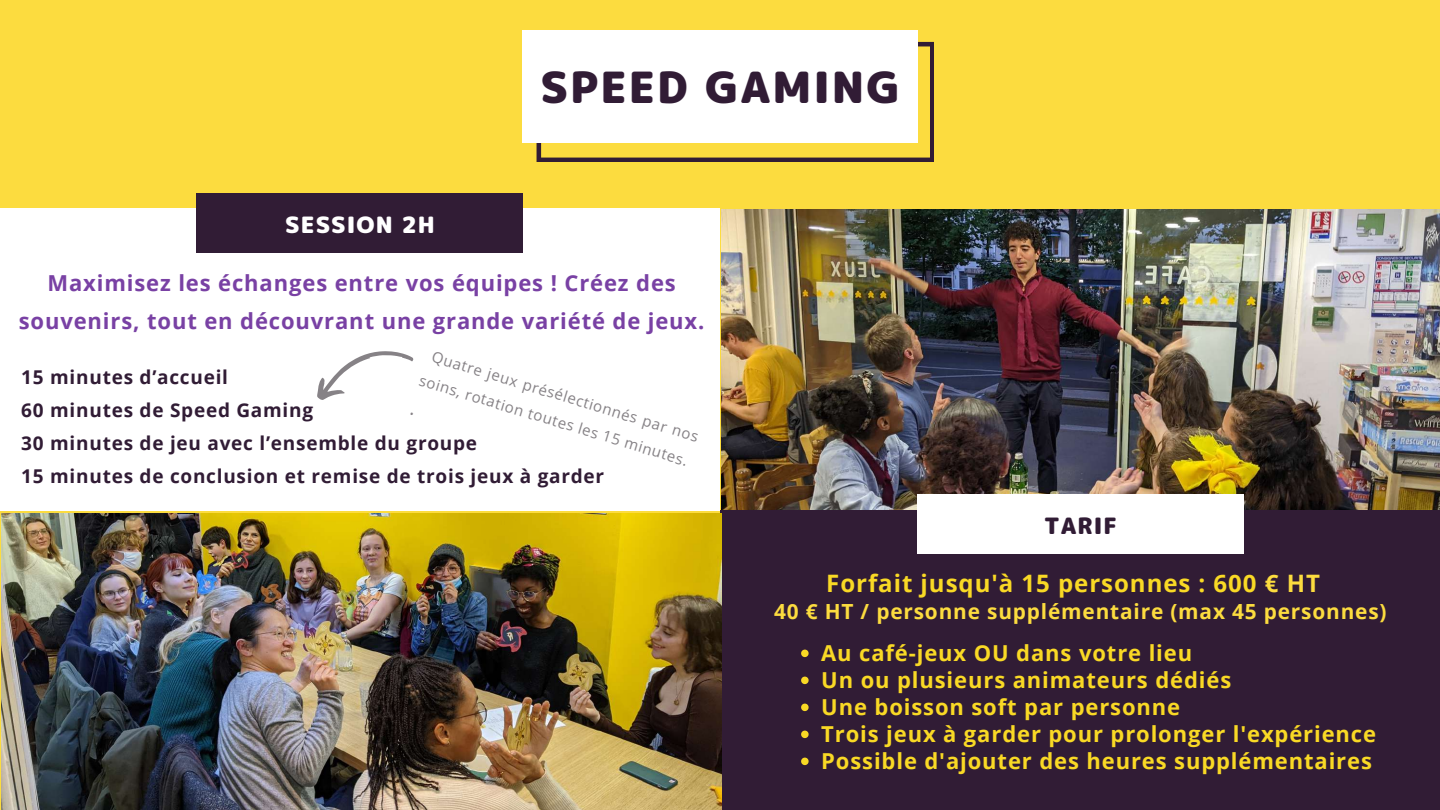
<style>
.page{position:relative;width:1440px;height:810px;background:#fcdc3f}
.page>*{position:absolute;margin:0;border:0;box-sizing:border-box;transform-origin:0 0}
.t1{font:43px "rounded mplus 1 p black";letter-spacing:.045em;color:#311c35}
.t2{font:700 24px "Open Sans";letter-spacing:.04em;color:#f9d925}
.t3{font:22.5px "rounded mplus 1 p black";letter-spacing:.045em;color:#fff}
.t4{font:22.5px "rounded mplus 1 p black";letter-spacing:.045em;color:#311c35}
.t5{font:700 22px/27px "Open Sans";letter-spacing:.04em;color:#f9d925}
.t6{font:700 22px/38.2px "Open Sans";letter-spacing:.04em;color:#7941a4;text-align:center}
.t7{font:700 20.8px "Open Sans";letter-spacing:.04em;color:#fcdc3f}
.t8{font:700 19px/33px "Open Sans";letter-spacing:.04em;color:#311c35}
.t9{font:15px/26.3px "Open Sans";color:#868286;text-align:center}
.s1{color:#fcdc3f}
</style>
<div class="page">
<svg style="left:537px;top:42px;width:397px;height:120px"></svg>
<img style="left:722px;top:209px;width:718px;height:301px">
<div style="left:721px;top:510px;width:719px;height:300px;background:#311c35"></div>
<div style="left:522px;top:31px;width:396px;height:112px;background:#fff"></div>
<div style="left:0;top:208px;width:720px;height:303px;background:#fff"></div>
<div style="left:197px;top:193px;width:326px;height:60px;background:#311c35"></div>
<img style="left:2px;top:513px;width:720px;height:296px">
<div style="left:917px;top:495px;width:327px;height:59px;background:#fff"></div>
<svg style="left:801px;top:650px;width:8px;height:7px"></svg>
<svg style="left:801px;top:677px;width:8px;height:7px"></svg>
<svg style="left:801px;top:704px;width:8px;height:7px"></svg>
<svg style="left:801px;top:731px;width:8px;height:7px"></svg>
<svg style="left:801px;top:758px;width:8px;height:7px"></svg>
<svg style="left:317px;top:351px;width:97px;height:49px"></svg>
<p class="t3" style="left:285px;top:209px;width:151px">SESSION 2H</p>
<h1 class="t1" style="left:540px;top:56px;width:361px">SPEED GAMING</h1>
<p class="t6" style="left:19px;top:263px;width:687px">Maximisez les échanges entre vos équipes ! Créez des souvenirs, tout en découvrant une grande variété de jeux.</p>
<p class="t8" style="left:21px;top:360px;width:584px">15 minutes d’accueil<br>60 minutes de Speed Gaming<br>30 minutes de jeu avec l’ensemble du groupe<br>15 minutes de conclusion et remise de trois jeux à garder</p>
<p class="t9" style="left:432px;top:341px;width:284px;rotate:17deg">Quatre jeux présélectionnés par nos soins, rotation toutes les 15 minutes.</p>
<p class="t4" style="left:1044px;top:510px;width:74px">TARIF</p>
<p class="t2" style="left:826px;top:566px;width:495px">Forfait jusqu'à 15 personnes : 600 <span class="s1">€ HT</span></p>
<p class="t7" style="left:774px;top:597px;width:614px">40 € HT / personne supplémentaire (max 45 personnes)</p>
<p class="t5" style="left:821px;top:639px;width:556px">Au café-jeux OU dans votre lieu<br>Un ou plusieurs animateurs dédiés<br>Une boisson soft par personne<br>Trois jeux à garder pour prolonger l'expérience Possible d'ajouter des heures supplémentaires</p>
</div>
